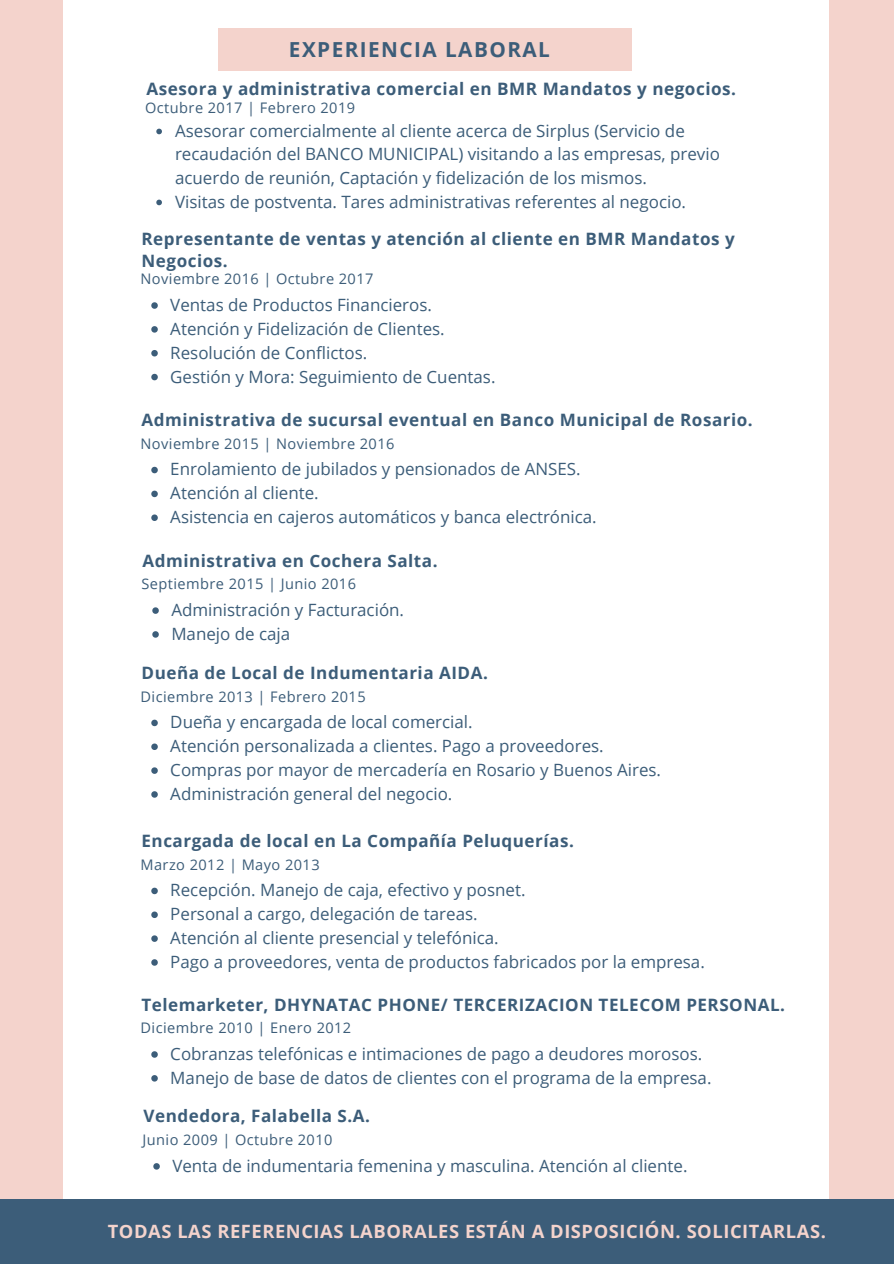
<style>
.page{position:relative;width:894px;height:1264px;background:#fff}
.page>*{position:absolute;margin:0;border:0;box-sizing:border-box;transform-origin:0 0}
.t1{font:700 20.7px "Open Sans";letter-spacing:.07em;color:#3c5d79}
.t2{font:700 18.3px "Open Sans";letter-spacing:.03em;color:#f4d3cc}
.t3{font:700 17.1px/21.8px "Open Sans";letter-spacing:.03em;color:#3c5d79}
.t4{font:16.95px/23.7px "Open Sans";color:#3c5d79}
.t5{font:14.55px "Open Sans";letter-spacing:.03em;color:#3c5d79}
</style>
<div class="page">
<div style="left:0;top:0;width:63px;height:1198px;background:#f4d3cc"></div>
<div style="left:828px;top:0;width:65px;height:1198px;background:#f4d3cc"></div>
<div style="left:0;top:1198px;width:893px;height:65px;background:#3c5d79"></div>
<div style="left:218px;top:28px;width:413px;height:43px;background:#f4d3cc"></div>
<svg style="left:151px;top:302px;width:7px;height:7px"></svg>
<svg style="left:151px;top:326px;width:7px;height:6px"></svg>
<svg style="left:151px;top:350px;width:7px;height:6px"></svg>
<svg style="left:151px;top:374px;width:7px;height:6px"></svg>
<svg style="left:151px;top:467px;width:7px;height:6px"></svg>
<svg style="left:151px;top:490px;width:7px;height:7px"></svg>
<svg style="left:151px;top:514px;width:7px;height:7px"></svg>
<svg style="left:152px;top:607px;width:7px;height:7px"></svg>
<svg style="left:152px;top:631px;width:7px;height:6px"></svg>
<svg style="left:151px;top:719px;width:7px;height:7px"></svg>
<svg style="left:151px;top:743px;width:7px;height:7px"></svg>
<svg style="left:151px;top:767px;width:7px;height:6px"></svg>
<svg style="left:151px;top:791px;width:7px;height:6px"></svg>
<svg style="left:151px;top:887px;width:7px;height:7px"></svg>
<svg style="left:151px;top:911px;width:7px;height:7px"></svg>
<svg style="left:151px;top:935px;width:7px;height:6px"></svg>
<svg style="left:151px;top:959px;width:7px;height:6px"></svg>
<svg style="left:151px;top:1051px;width:7px;height:6px"></svg>
<svg style="left:151px;top:1075px;width:7px;height:6px"></svg>
<svg style="left:153px;top:1163px;width:7px;height:6px"></svg>
<svg style="left:156px;top:129px;width:6px;height:5px"></svg>
<svg style="left:156px;top:200px;width:6px;height:5px"></svg>
<p class="t1" style="left:289px;top:35px;width:262px">EXPERIENCIA LABORAL</p>
<p class="t3" style="left:147px;top:78px;width:590px">Asesora y administrativa comercial en BMR Mandatos y negocios.</p>
<p class="t5" style="left:145px;top:98px;width:211px">Octubre 2017 | Febrero 2019</p>
<p class="t4" style="left:175px;top:118px;width:546px">Asesorar comercialmente al cliente acerca de Sirplus (Servicio de recaudación del BANCO MUNICIPAL) visitando a las empresas, previo acuerdo de reunión, Captación y fidelización de los mismos.</p>
<p class="t4" style="left:175px;top:189px;width:512px">Visitas de postventa. Tares administrativas referentes al negocio.</p>
<p class="t3" style="left:141px;top:228px;width:594px">Representante de ventas y atención al cliente en BMR Mandatos y<br>Negocios.</p>
<p class="t5" style="left:140px;top:269px;width:234px">Noviembre 2016 | Octubre 2017</p>
<p class="t4" style="left:170px;top:292px;width:263px">Ventas de Productos Financieros.</p>
<p class="t4" style="left:170px;top:316px;width:276px">Atención y Fidelización de Clientes.</p>
<p class="t4" style="left:170px;top:340px;width:198px">Resolución de Conflictos.</p>
<p class="t4" style="left:170px;top:364px;width:326px">Gestión y Mora: Seguimiento de Cuentas.</p>
<p class="t3" style="left:141px;top:408px;width:612px">Administrativa de sucursal eventual en Banco Municipal de Rosario.</p>
<p class="t5" style="left:140px;top:433px;width:255px">Noviembre 2015 | Noviembre 2016</p>
<p class="t4" style="left:170px;top:457px;width:412px">Enrolamiento de jubilados y pensionados de ANSES.</p>
<p class="t4" style="left:170px;top:481px;width:150px">Atención al cliente.</p>
<p class="t4" style="left:170px;top:504px;width:428px">Asistencia en cajeros automáticos y banca electrónica.</p>
<p class="t3" style="left:142px;top:549px;width:296px">Administrativa en Cochera Salta.</p>
<p class="t5" style="left:141px;top:573px;width:216px">Septiembre 2015 | Junio 2016</p>
<p class="t4" style="left:171px;top:597px;width:234px">Administración y Facturación.</p>
<p class="t4" style="left:171px;top:621px;width:120px">Manejo de caja</p>
<p class="t3" style="left:141px;top:661px;width:348px">Dueña de Local de Indumentaria AIDA.</p>
<p class="t5" style="left:140px;top:686px;width:226px">Diciembre 2013 | Febrero 2015</p>
<p class="t4" style="left:170px;top:710px;width:304px">Dueña y encargada de local comercial.</p>
<p class="t4" style="left:170px;top:733px;width:435px">Atención personalizada a clientes. Pago a proveedores.</p>
<p class="t4" style="left:170px;top:757px;width:492px">Compras por mayor de mercadería en Rosario y Buenos Aires.</p>
<p class="t4" style="left:170px;top:781px;width:283px">Administración general del negocio.</p>
<p class="t3" style="left:141px;top:829px;width:433px">Encargada de local en La Compañía Peluquerías.</p>
<p class="t5" style="left:140px;top:854px;width:180px">Marzo 2012 | Mayo 2013</p>
<p class="t4" style="left:170px;top:877px;width:357px">Recepción. Manejo de caja, efectivo y posnet.</p>
<p class="t4" style="left:170px;top:901px;width:309px">Personal a cargo, delegación de tareas.</p>
<p class="t4" style="left:170px;top:925px;width:330px">Atención al cliente presencial y telefónica.</p>
<p class="t4" style="left:170px;top:949px;width:536px">Pago a proveedores, venta de productos fabricados por la empresa.</p>
<p class="t3" style="left:141px;top:993px;width:645px">Telemarketer, DHYNATAC PHONE/ TERCERIZACION TELECOM PERSONAL.</p>
<p class="t5" style="left:140px;top:1017px;width:212px">Diciembre 2010 | Enero 2012</p>
<p class="t4" style="left:170px;top:1041px;width:533px">Cobranzas telefónicas e intimaciones de pago a deudores morosos.</p>
<p class="t4" style="left:170px;top:1065px;width:542px">Manejo de base de datos de clientes con el programa de la empresa.</p>
<p class="t3" style="left:143px;top:1104px;width:228px">Vendedora, Falabella S.A.</p>
<p class="t5" style="left:142px;top:1129px;width:191px">Junio 2009 | Octubre 2010</p>
<p class="t4" style="left:172px;top:1153px;width:516px">Venta de indumentaria femenina y masculina. Atención al cliente.</p>
<p class="t2" style="left:108px;top:1218px;width:719px">TODAS LAS REFERENCIAS LABORALES ESTÁN A DISPOSICIÓN. SOLICITARLAS.</p>
</div>
